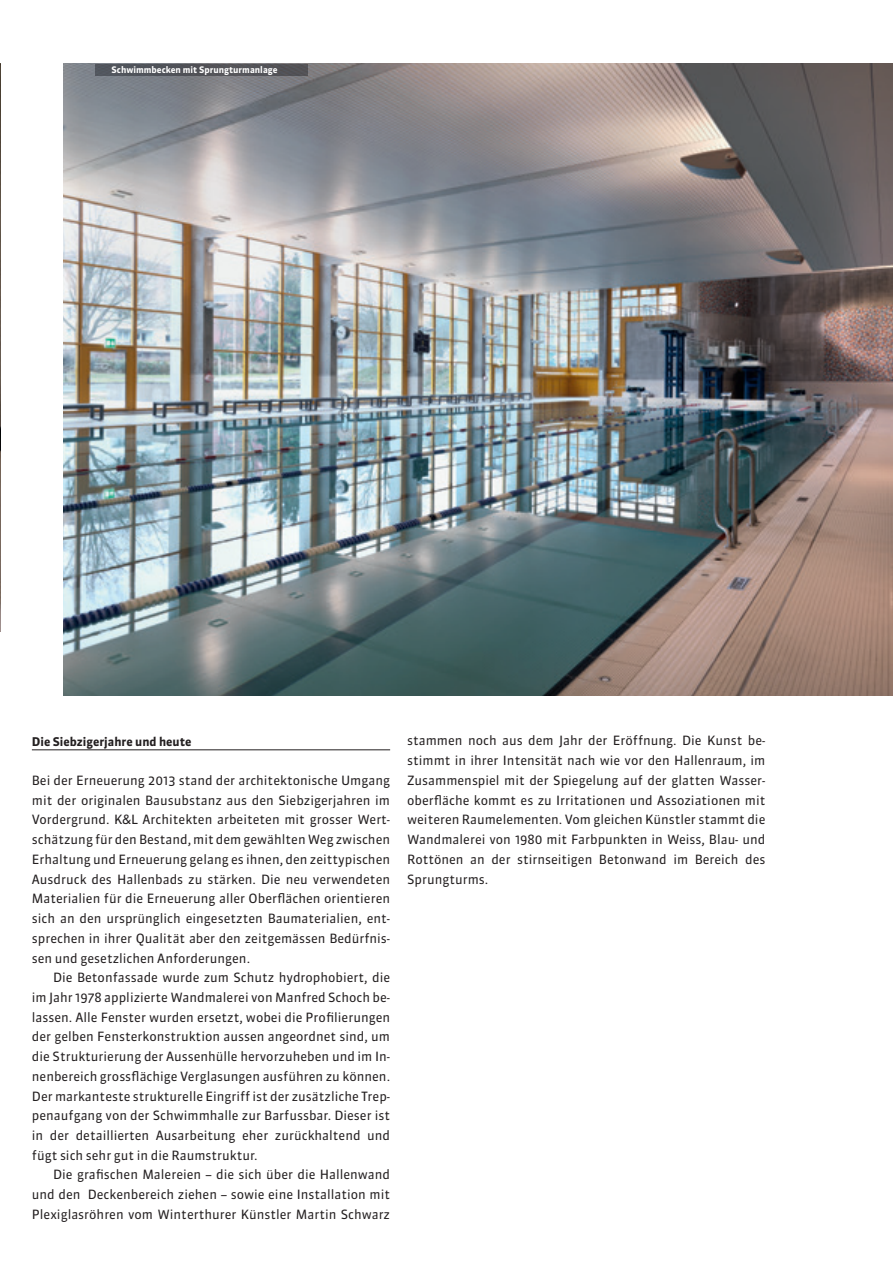
<style>
.page{position:relative;width:893px;height:1263px;background:#fff}
.page>*{position:absolute;margin:0;border:0;box-sizing:border-box;transform-origin:0 0}
.t1{font:12.75px/19.6px "Sanuk OT";color:#231f20;text-align:justify}
.t2{font:700 12px "Sanuk OT";color:#231f20}
.t3{font:700 9px "Sanuk OT";color:#fff}
.s1{font-size:12.75px;color:#fff}
</style>
<div class="page">
<img style="left:64px;top:64px;width:829px;height:631px">
<img style="left:0;top:64px;width:1px;height:567px">
<div style="left:96px;top:64px;width:212px;height:11px;background:#525359"></div>
<hr style="left:32px;top:749px;width:358px;height:1px;background:#231f20">
<p class="t3" style="left:112px;top:64px;width:167px">Schwimmbecken mit Sprungturmanlage</p>
<p class="t2" style="left:32px;top:734px;width:175px">Die Siebzigerjahre und heute <span class="s1">H</span></p>
<p class="t1" style="left:32px;top:770px;width:360px">Bei der Erneuerung 2013 stand der architektonische Umgang mit der originalen Bausubstanz aus den Siebzigerjahren im Vordergrund. K&amp;L Architekten arbeiteten mit grosser Wert&shy;schätzung für den Bestand, mit dem gewählten Weg zwischen Erhaltung und Erneuerung gelang es ihnen, den zeittypischen Ausdruck des Hallenbads zu stärken. Die neu verwendeten Materialien für die Erneuerung aller Oberflächen orientieren sich an den ursprünglich eingesetzten Baumaterialien, ent&shy;sprechen in ihrer Qualität aber den zeitgemässen Bedürfnis&shy;sen und gesetzlichen Anforderungen.</p>
<p class="t1" style="left:32px;top:968px;width:360px;text-indent:21px">Die Betonfassade wurde zum Schutz hydrophobiert, die im Jahr 1978 applizierte Wandmalerei von Manfred Schoch be&shy;lassen. Alle Fenster wurden ersetzt, wobei die Profilierungen der gelben Fensterkonstruktion aussen angeordnet sind, um die Strukturierung der Aussenhülle hervorzuheben und im In&shy;nenbereich grossflächige Verglasungen ausführen zu können.<br>Der markanteste strukturelle Eingriff ist der zusätzliche Trep&shy;penaufgang von der Schwimmhalle zur Barfussbar. Dieser ist in der detaillierten Ausarbeitung eher zurückhaltend und fügt sich sehr gut in die Raumstruktur.</p>
<p class="t1" style="left:32px;top:1165px;width:360px;text-indent:21px">Die grafischen Malereien – die sich über die Hallenwand und den Deckenbereich ziehen – sowie eine Installation mit Plexiglasröhren vom Winterthurer Künstler Martin Schwarz</p>
<p class="t1" style="left:407px;top:731px;width:360px">stammen noch aus dem Jahr der Eröffnung. Die Kunst be&shy;stimmt in ihrer Intensität nach wie vor den Hallenraum, im Zusammenspiel mit der Spiegelung auf der glatten Wasser&shy;oberfläche kommt es zu Irritationen und Assoziationen mit weiteren Raumelementen. Vom gleichen Künstler stammt die Wandmalerei von 1980 mit Farbpunkten in Weiss, Blau- und Rottönen an der stirnseitigen Betonwand im Bereich des Sprungturms.</p>
</div>
